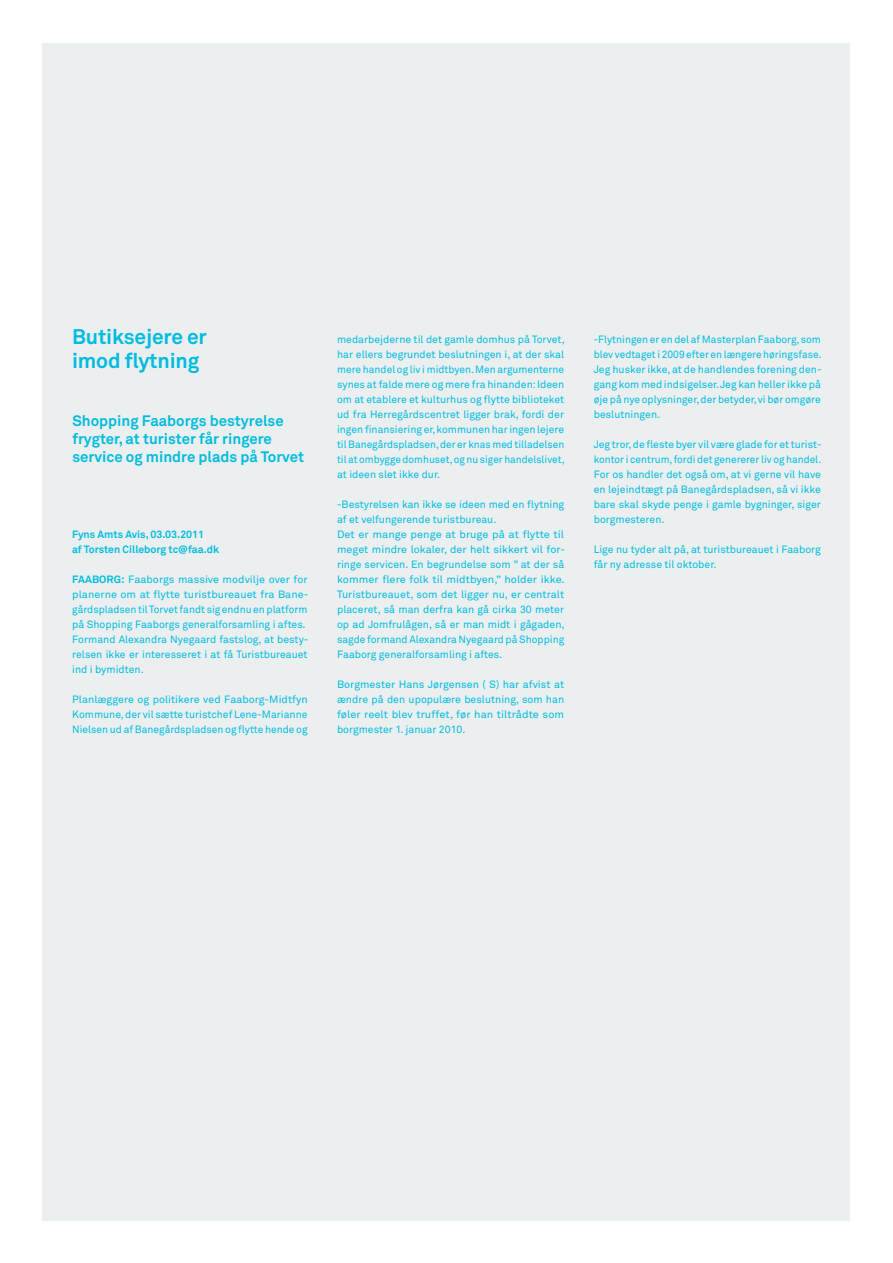
<style>
.page{position:relative;width:893px;height:1263px;background:#fff}
.page>*{position:absolute;margin:0;border:0;box-sizing:border-box;transform-origin:0 0}
.t1{font:700 21px/24px "Akkurat";letter-spacing:-.01em;color:#00bcdf}
.t2{font:700 15px/18px "Akkurat";color:#00bcdf}
.t3{font:10.5px/15px "Akkurat";color:#00bcdf;text-align:justify}
.t4{font:700 10.5px/15px "Akkurat";color:#00bcdf}
.s1{font-weight:700}
</style>
<div class="page">
<div style="left:43px;top:43px;width:807px;height:1177px;background:#eceff0"></div>
<h1 class="t1" style="left:72px;top:325px;width:136px">Butiksejere er imod flytning</h1>
<h2 class="t2" style="left:72px;top:412px;width:233px">Shopping Faaborgs bestyrelse frygter, at turister får ringere service og mindre plads på Torvet</h2>
<p class="t4" style="left:72px;top:526px;width:149px">Fyns Amts Avis, 03.03.2011<br>af Torsten Cilleborg tc@faa.dk</p>
<p class="t3" style="left:72px;top:572px;width:238px;text-align:left"><span class="s1">FAABORG:</span> Faaborgs massive modvilje over for planerne om at flytte turistbureauet fra Bane&shy;gårdspladsen til Torvet fandt sig endnu en platform på Shopping Faaborgs generalforsamling i aftes.<br>Formand Alexandra Nyegaard fastslog, at besty&shy;relsen ikke er interesseret i at få Turistbureauet ind i bymidten.</p>
<p class="t3" style="left:72px;top:692px;width:237px">Planlæggere og politikere ved Faaborg-Midtfyn Kommune, der vil sætte turistchef Lene-Marianne Nielsen ud af Banegårdspladsen og flytte hende og</p>
<p class="t3" style="left:337px;top:332px;width:229px">medarbejderne til det gamle domhus på Torvet, har ellers begrundet beslutningen i, at der skal mere handel og liv i midtbyen. Men argumenterne synes at falde mere og mere fra hinanden: Ideen om at etablere et kulturhus og flytte biblioteket ud fra Herregårdscentret ligger brak, fordi der ingen finansiering er, kommunen har ingen lejere til Banegårdspladsen, der er knas med tilladelsen til at ombygge domhuset, og nu siger handelslivet, at ideen slet ikke dur.</p>
<p class="t3" style="left:337px;top:497px;width:230px;text-align:left">-Bestyrelsen kan ikke se ideen med en flytning af et velfungerende turistbureau.<br>Det er mange penge at bruge på at flytte til meget mindre lokaler, der helt sikkert vil for&shy;ringe servicen. En begrundelse som ” at der så kommer flere folk til midtbyen,” holder ikke.<br>Turistbureauet, som det ligger nu, er centralt placeret, så man derfra kan gå cirka 30 meter op ad Jomfrulågen, så er man midt i gågaden, sagde formand Alexandra Nyegaard på Shopping Faaborg generalforsamling i aftes.</p>
<p class="t3" style="left:337px;top:677px;width:229px">Borgmester Hans Jørgensen ( S) har afvist at ændre på den upopulære beslutning, som han føler reelt blev truffet, før han tiltrådte som borgmester 1. januar 2010.</p>
<p class="t3" style="left:594px;top:332px;width:229px">-Flytningen er en del af Masterplan Faaborg, som blev vedtaget i 2009 efter en længere høringsfase.<br>Jeg husker ikke, at de handlendes forening den&shy;gang kom med indsigelser. Jeg kan heller ikke på øje på nye oplysninger, der betyder, vi bør omgøre beslutningen.</p>
<p class="t3" style="left:594px;top:437px;width:229px">Jeg tror, de fleste byer vil være glade for et turist&shy;kontor i centrum, fordi det genererer liv og handel.<br>For os handler det også om, at vi gerne vil have en lejeindtægt på Banegårdspladsen, så vi ikke bare skal skyde penge i gamle bygninger, siger borgmesteren.</p>
<p class="t3" style="left:594px;top:542px;width:229px">Lige nu tyder alt på, at turistbureauet i Faaborg får ny adresse til oktober.</p>
</div>
